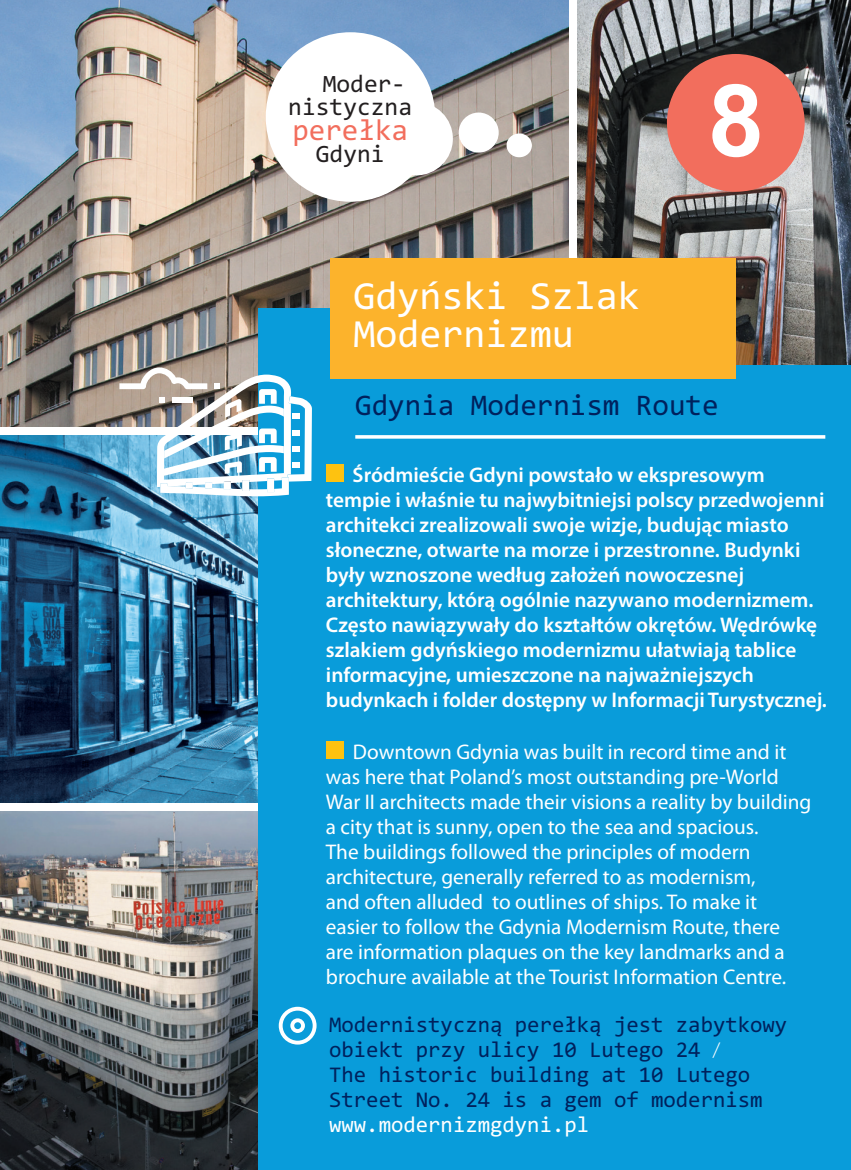
<style>
.page{position:relative;width:851px;height:1170px;background:#fff}
.page>*{position:absolute;margin:0;border:0;box-sizing:border-box;transform-origin:0 0}
.t1{font:700 100px "Arial";color:#fff}
.t2{font:40px/37.5px "Consolas";color:#fff}
.t3{font:30px "Consolas";color:#00215d}
.t4{font:30px "Consolas";color:#f26e5d}
.t5{font:25px/22.5px "Consolas";color:#231f20;text-align:right}
.t6{font:22.5px/25px "Consolas";color:#00215d}
.t7{font:22.5px "Consolas";color:#fff}
.t8{font:600 21.25px/25px "Myriad Pro";color:#fff}
.t9{font:21.25px/25px "Myriad Pro";color:#fff}
.s1{font-family:"Myriad Pro";font-weight:300;font-size:21.25px;color:#fff}
</style>
<div class="page">
<img style="left:0;top:435px;width:258px;height:367px">
<img style="left:0;top:811px;width:258px;height:358px">
<img style="left:0;top:0;width:568px;height:426px">
<div style="left:258px;top:308px;width:592px;height:861px;background:#099cda"></div>
<img style="left:577px;top:0;width:273px;height:364px">
<div style="left:326px;top:464px;width:17px;height:18px;background:#fec210"></div>
<div style="left:326px;top:741px;width:17px;height:17px;background:#fec210"></div>
<hr style="left:355px;top:435px;width:470px;height:3px;background:#fff">
<div style="left:666px;top:54px;width:138px;height:138px;background:#f26e5d;border-radius:50%"></div>
<div style="left:330px;top:258px;width:405px;height:121px;background:#fcb32c"></div>
<svg style="left:279px;top:1006px;width:37px;height:38px"></svg>
<img style="left:119px;top:367px;width:193px;height:129px">
<div style="left:292px;top:413px;width:7px;height:6px;background:#fff"></div>
<div style="left:292px;top:429px;width:7px;height:6px;background:#fff"></div>
<div style="left:292px;top:445px;width:7px;height:6px;background:#fff"></div>
<div style="left:292px;top:462px;width:7px;height:6px;background:#fff"></div>
<div style="left:266px;top:32px;width:169px;height:170px;background:#fff;border-radius:50%"></div>
<div style="left:379px;top:102px;width:74px;height:73px;background:#fff;border-radius:50%"></div>
<div style="left:458px;top:112px;width:40px;height:41px;background:#fff;border-radius:50%"></div>
<div style="left:506px;top:133px;width:26px;height:24px;background:#fff;border-radius:50%"></div>
<p class="t5" style="left:288px;top:75px;width:125px">Moder&shy;nistyczna</p>
<h3 class="t4" style="left:292px;top:117px;width:117px">perełka</h3>
<p class="t5" style="left:316px;top:145px;width:70px">Gdyni</p>
<h2 class="t2" style="left:353px;top:281px;width:288px">Gdyński Szlak<br>Modernizmu</h2>
<h1 class="t1" style="left:708px;top:83px;width:57px">8</h1>
<h3 class="t3" style="left:355px;top:392px;width:364px">Gdynia Modernism Route</h3>
<p class="t8" style="left:326px;top:464px;width:502px;text-indent:27px">Śródmieście Gdyni powstało w ekspresowym tempie i właśnie tu najwybitniejsi polscy przedwojenni architekci zrealizowali swoje wizje, budując miasto słoneczne, otwarte na morze i przestronne. Budynki były wznoszone według założeń nowoczesnej architektury, którą ogólnie nazywano modernizmem.<br>Często nawiązywały do kształtów okrętów. Wędrówkę szlakiem gdyńskiego modernizmu ułatwiają tablice informacyjne, umieszczone na najważniejszych budynkach i folder dostępny w Informacji Turystycznej.</p>
<p class="t9" style="left:326px;top:741px;width:487px;text-indent:27px">Downtown Gdynia was built in record time and it was here that Poland’s most outstanding pre-World War II architects made their visions a reality by building a city that is sunny, open to the sea and spacious.<br>The buildings followed the principles of modern architecture, generally referred to as modernism,<br>and often alluded to outlines of ships. To make it easier to follow the Gdynia Modernism Route, there are information plaques on the key landmarks and a brochure available at the Tourist Information Centre.</p>
<p class="t6" style="left:329px;top:1014px;width:459px">Modernistyczną perełką jest zabytkowy obiekt przy ulicy 10 Lutego 24 <span class="s1">/<br></span>The historic building at 10 Lutego Street No. 24 is a gem of modernism</p>
<p class="t7" style="left:329px;top:1115px;width:261px">www.modernizmgdyni.pl</p>
</div>
